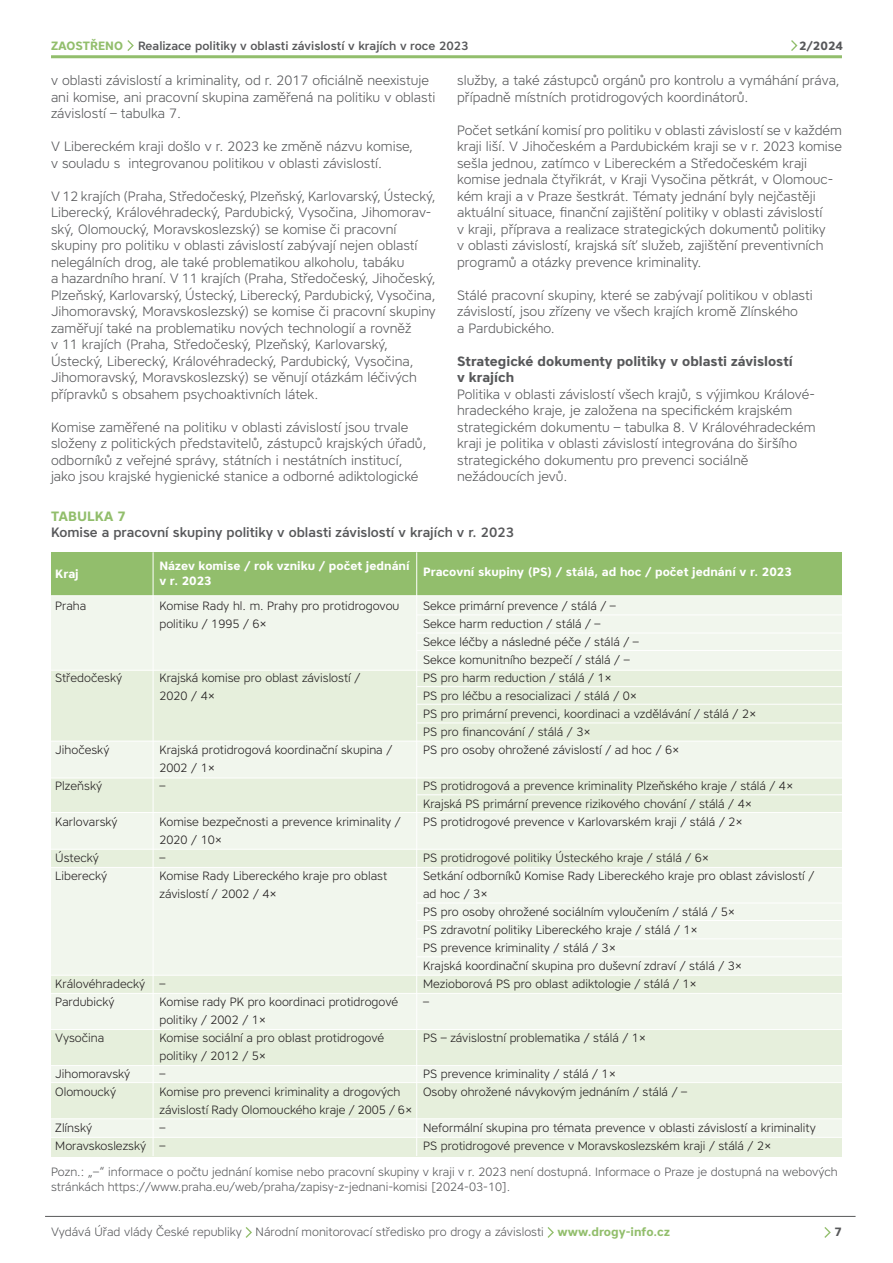
<style>
.page{position:relative;width:893px;height:1263px;background:#fff}
.page>*{position:absolute;margin:0;border:0;box-sizing:border-box;transform-origin:0 0}
.t1{font:300 13.5px/16.5px "Core Sans A35";color:#57585a}
.t2{font:500 13.5px "Core Sans A55";color:#57585a}
.t3{font:700 13.5px/16.5px "Core Sans A65";color:#57585a}
.t4{font:700 13.5px "Core Sans A65";color:#92be6c}
.t5{font:300 12px/18px "Core Sans A35";color:#231f20}
.t6{font:300 12px/14.4px "Core Sans A35";color:#57585a}
.t7{font:700 12px/15px "Core Sans A65";color:#fff}
.t8{font:500 12px "Core Sans A55";color:#57585a}
.t9{font:700 12px "Core Sans A65";color:#92be6c}
.t10{font:700 12px "Core Sans A65";color:#57585a}
.s1{font-family:"Core Sans A65";font-weight:700;color:#92be6c}
</style>
<div class="page">
<hr style="left:51px;top:55px;width:791px;height:3px;background:#92be6c">
<svg style="left:127px;top:40px;width:7px;height:11px"></svg>
<svg style="left:791px;top:40px;width:7px;height:11px"></svg>
<hr style="left:45px;top:1216px;width:810px;height:1px;background:#57585a">
<svg style="left:245px;top:1227px;width:7px;height:11px"></svg>
<svg style="left:547px;top:1227px;width:7px;height:11px"></svg>
<svg style="left:824px;top:1227px;width:7px;height:11px"></svg>
<div style="left:51px;top:552px;width:791px;height:604px;background:#f1f6ed"></div>
<div style="left:51px;top:552px;width:791px;height:44px;background:#92be6c"></div>
<div style="left:51px;top:670px;width:791px;height:71px;background:#e6efdc"></div>
<div style="left:51px;top:778px;width:791px;height:34px;background:#e6efdc"></div>
<div style="left:51px;top:849px;width:791px;height:18px;background:#e6efdc"></div>
<div style="left:51px;top:975px;width:791px;height:18px;background:#e6efdc"></div>
<div style="left:51px;top:1029px;width:791px;height:37px;background:#e6efdc"></div>
<div style="left:51px;top:1082px;width:791px;height:37px;background:#e6efdc"></div>
<div style="left:51px;top:1137px;width:791px;height:19px;background:#e6efdc"></div>
<hr style="left:51px;top:741px;width:791px;height:1px;background:#fff">
<hr style="left:51px;top:812px;width:791px;height:1px;background:#fff">
<hr style="left:51px;top:993px;width:791px;height:1px;background:#fff">
<hr style="left:153px;top:552px;width:1px;height:604px;background:#fff">
<hr style="left:416px;top:552px;width:1px;height:604px;background:#fff">
<hr style="left:51px;top:778px;width:791px;height:1px;background:#fff">
<hr style="left:51px;top:975px;width:791px;height:1px;background:#fff">
<hr style="left:51px;top:1029px;width:791px;height:1px;background:#fff">
<hr style="left:51px;top:1137px;width:791px;height:1px;background:#fff">
<hr style="left:51px;top:1118px;width:791px;height:1px;background:#fff">
<hr style="left:51px;top:670px;width:791px;height:1px;background:#fff">
<hr style="left:417px;top:614px;width:425px;height:1px;background:#fff">
<hr style="left:417px;top:633px;width:425px;height:1px;background:#fff">
<hr style="left:417px;top:650px;width:425px;height:1px;background:#fff">
<hr style="left:417px;top:686px;width:425px;height:1px;background:#fff">
<hr style="left:417px;top:704px;width:425px;height:1px;background:#fff">
<hr style="left:417px;top:722px;width:425px;height:1px;background:#fff">
<hr style="left:417px;top:794px;width:425px;height:1px;background:#fff">
<hr style="left:417px;top:903px;width:425px;height:1px;background:#fff">
<hr style="left:417px;top:920px;width:425px;height:1px;background:#fff">
<hr style="left:417px;top:938px;width:425px;height:1px;background:#fff">
<hr style="left:417px;top:956px;width:425px;height:1px;background:#fff">
<hr style="left:51px;top:595px;width:791px;height:1px;background:#fff">
<hr style="left:51px;top:867px;width:791px;height:1px;background:#fff">
<hr style="left:51px;top:849px;width:791px;height:1px;background:#fff">
<hr style="left:51px;top:1065px;width:791px;height:1px;background:#fff">
<hr style="left:51px;top:1082px;width:791px;height:1px;background:#fff">
<p class="t9" style="left:51px;top:37px;width:9px">ZAOST</p>
<p class="t9" style="left:90px;top:37px;width:30px">ŘENO</p>
<p class="t8" style="left:138px;top:38px;width:332px">Realizace politiky v oblasti závislostí v krajích v roce 2023</p>
<p class="t10" style="left:799px;top:38px;width:46px">2/2024</p>
<p class="t1" style="left:457px;top:72px;width:384px">služby, a také zástupců orgánů pro kontrolu a vymáhání práva, případně místních protidrogových koordinátorů.</p>
<p class="t1" style="left:457px;top:121px;width:386px">Počet setkání komisí pro politiku v oblasti závislostí se v každém kraji liší. V Jihočeském a Pardubickém kraji se v r. 2023 komise sešla jednou, zatímco v Libereckém a Středočeském kraji komise jednala čtyřikrát, v Kraji Vysočina pětkrát, v Olomouc&shy;kém kraji a v Praze šestkrát. Tématy jednání byly nejčastěji aktuální situace, finanční zajištění politiky v oblasti závislostí<br>v kraji, příprava a realizace strategických dokumentů politiky<br>v oblasti závislostí, krajská síť služeb, zajištění preventivních programů a otázky prevence kriminality.</p>
<p class="t1" style="left:457px;top:286px;width:357px">Stálé pracovní skupiny, které se zabývají politikou v oblasti závislostí, jsou zřízeny ve všech krajích kromě Zlínského<br>a Pardubického.</p>
<p class="t3" style="left:457px;top:352px;width:337px">Strategické dokumenty politiky v oblasti závislostí v krajích</p>
<p class="t1" style="left:457px;top:385px;width:360px">Politika v oblasti závislostí všech krajů, s výjimkou Králové&shy;hradeckého kraje, je založena na specifickém krajském strategickém dokumentu – tabulka 8. V Královéhradeckém kraji je politika v oblasti závislostí integrována do širšího strategického dokumentu pro prevenci sociálně nežádoucích jevů.</p>
<p class="t1" style="left:51px;top:72px;width:386px">v oblasti závislostí a kriminality, od r. 2017 oficiálně neexistuje ani komise, ani pracovní skupina zaměřená na politiku v oblasti závislostí – tabulka 7.</p>
<p class="t1" style="left:51px;top:138px;width:364px">V Libereckém kraji došlo v r. 2023 ke změně názvu komise, v souladu s integrovanou politikou v oblasti závislostí.</p>
<p class="t1" style="left:51px;top:187px;width:386px">V 12 krajích (Praha, Středočeský, Plzeňský, Karlovarský, Ústecký, Liberecký, Královéhradecký, Pardubický, Vysočina, Jihomorav&shy;ský, Olomoucký, Moravskoslezský) se komise či pracovní skupiny pro politiku v oblasti závislostí zabývají nejen oblastí nelegálních drog, ale také problematikou alkoholu, tabáku<br>a hazardního hraní. V 11 krajích (Praha, Středočeský, Jihočeský, Plzeňský, Karlovarský, Ústecký, Liberecký, Pardubický, Vysočina, Jihomoravský, Moravskoslezský) se komise či pracovní skupiny zaměřují také na problematiku nových technologií a rovněž<br>v 11 krajích (Praha, Středočeský, Plzeňský, Karlovarský, Ústecký, Liberecký, Královéhradecký, Pardubický, Vysočina, Jihomoravský, Moravskoslezský) se věnují otázkám léčivých přípravků s obsahem psychoaktivních látek.</p>
<p class="t1" style="left:51px;top:418px;width:377px">Komise zaměřené na politiku v oblasti závislostí jsou trvale složeny z politických představitelů, zástupců krajských úřadů, odborníků z veřejné správy, státních i nestátních institucí, jako jsou krajské hygienické stanice a odborné adiktologické</p>
<p class="t4" style="left:51px;top:507px;width:10px">TAB</p>
<p class="t4" style="left:77px;top:507px;width:20px">ULKA</p>
<p class="t4" style="left:118px;top:507px;width:10px">7</p>
<p class="t2" style="left:51px;top:524px;width:465px">Komise a pracovní skupiny politiky v oblasti závislostí v krajích v r. 2023</p>
<p class="t7" style="left:55px;top:566px;width:26px">Kraj</p>
<p class="t7" style="left:423px;top:564px;width:370px">Pracovní skupiny (PS) / stálá, ad hoc / počet jednání v r. 2023</p>
<p class="t7" style="left:159px;top:558px;width:252px">Název komise / rok vzniku / počet jednání v r. 2023</p>
<p class="t5" style="left:159px;top:597px;width:241px">Komise Rady hl. m. Prahy pro protidrogovou politiku / 1995 / 6×</p>
<p class="t5" style="left:423px;top:597px;width:335px">Sekce primární prevence / stálá / –<br>Sekce harm reduction / stálá / –<br>Sekce léčby a následné péče / stálá / –<br>Sekce komunitního bezpečí / stálá / –<br>PS pro harm reduction / stálá / 1×<br>PS pro léčbu a resocializaci / stálá / 0×<br>PS pro primární prevenci, koordinaci a vzdělávání / stálá / 2× PS pro financování / stálá / 3×<br>PS pro osoby ohrožené závislostí / ad hoc / 6×</p>
<p class="t5" style="left:423px;top:777px;width:372px">PS protidrogová a prevence kriminality Plzeňského kraje / stálá / 4×<br>Krajská PS primární prevence rizikového chování / stálá / 4×<br>PS protidrogové prevence v Karlovarském kraji / stálá / 2×</p>
<p class="t5" style="left:423px;top:849px;width:393px">PS protidrogové politiky Ústeckého kraje / stálá / 6×<br>Setkání odborníků Komise Rady Libereckého kraje pro oblast závislostí / ad hoc / 3×<br>PS pro osoby ohrožené sociálním vyloučením / stálá / 5×<br>PS zdravotní politiky Libereckého kraje / stálá / 1×<br>PS prevence kriminality / stálá / 3×<br>Krajská koordinační skupina pro duševní zdraví / stálá / 3× Mezioborová PS pro oblast adiktologie / stálá / 1×<br>–</p>
<p class="t5" style="left:423px;top:1029px;width:225px">PS – závislostní problematika / stálá / 1×</p>
<p class="t5" style="left:423px;top:1065px;width:265px">PS prevence kriminality / stálá / 1×<br>Osoby ohrožené návykovým jednáním / stálá / –</p>
<p class="t5" style="left:423px;top:1119px;width:394px">Neformální skupina pro témata prevence v oblasti závislostí a kriminality<br>PS protidrogové prevence v Moravskoslezském kraji / stálá / 2×</p>
<p class="t6" style="left:51px;top:1164px;width:788px">Pozn.: „–“ informace o počtu jednání komise nebo pracovní skupiny v kraji v r. 2023 není dostupná. Informace o Praze je dostupná na webových stránkách https://www.praha.eu/web/praha/zapisy-z-jednani-komisi [2024-03-10].</p>
<p class="t5" style="left:55px;top:597px;width:33px">Praha</p>
<p class="t5" style="left:55px;top:669px;width:68px">Středočeský</p>
<p class="t5" style="left:159px;top:669px;width:202px">Krajská komise pro oblast závislostí /<br>2020 / 4×</p>
<p class="t5" style="left:55px;top:741px;width:56px">Jihočeský</p>
<p class="t5" style="left:55px;top:777px;width:48px">Plzeňský</p>
<p class="t5" style="left:55px;top:813px;width:64px">Karlovarský</p>
<p class="t5" style="left:55px;top:849px;width:54px">Ústecký<br>Liberecký</p>
<p class="t5" style="left:159px;top:741px;width:234px">Krajská protidrogová koordinační skupina /<br>2002 / 1×<br>–</p>
<p class="t5" style="left:159px;top:813px;width:243px">Komise bezpečnosti a prevence kriminality /<br>2020 / 10×<br>–<br>Komise Rady Libereckého kraje pro oblast závislostí / 2002 / 4×</p>
<p class="t5" style="left:55px;top:975px;width:92px">Královéhradecký<br>Pardubický</p>
<p class="t5" style="left:55px;top:1029px;width:50px">Vysočina</p>
<p class="t5" style="left:55px;top:1065px;width:77px">Jihomoravský<br>Olomoucký</p>
<p class="t5" style="left:55px;top:1119px;width:93px">Zlínský<br>Moravskoslezský</p>
<p class="t5" style="left:159px;top:975px;width:254px">–<br>Komise rady PK pro koordinaci protidrogové politiky / 2002 / 1×<br>Komise sociální a pro oblast protidrogové politiky / 2012 / 5×<br>–<br>Komise pro prevenci kriminality a drogových závislostí Rady Olomouckého kraje / 2005 / 6× –<br>–</p>
<p class="t6" style="left:51px;top:1225px;width:620px">Vydává Úřad vlády České republiky Národní monitorovací středisko pro drogy a závislosti <span class="s1">www.drogy-info.cz</span></p>
<p class="t10" style="left:834px;top:1224px;width:9px">7</p>
</div>
